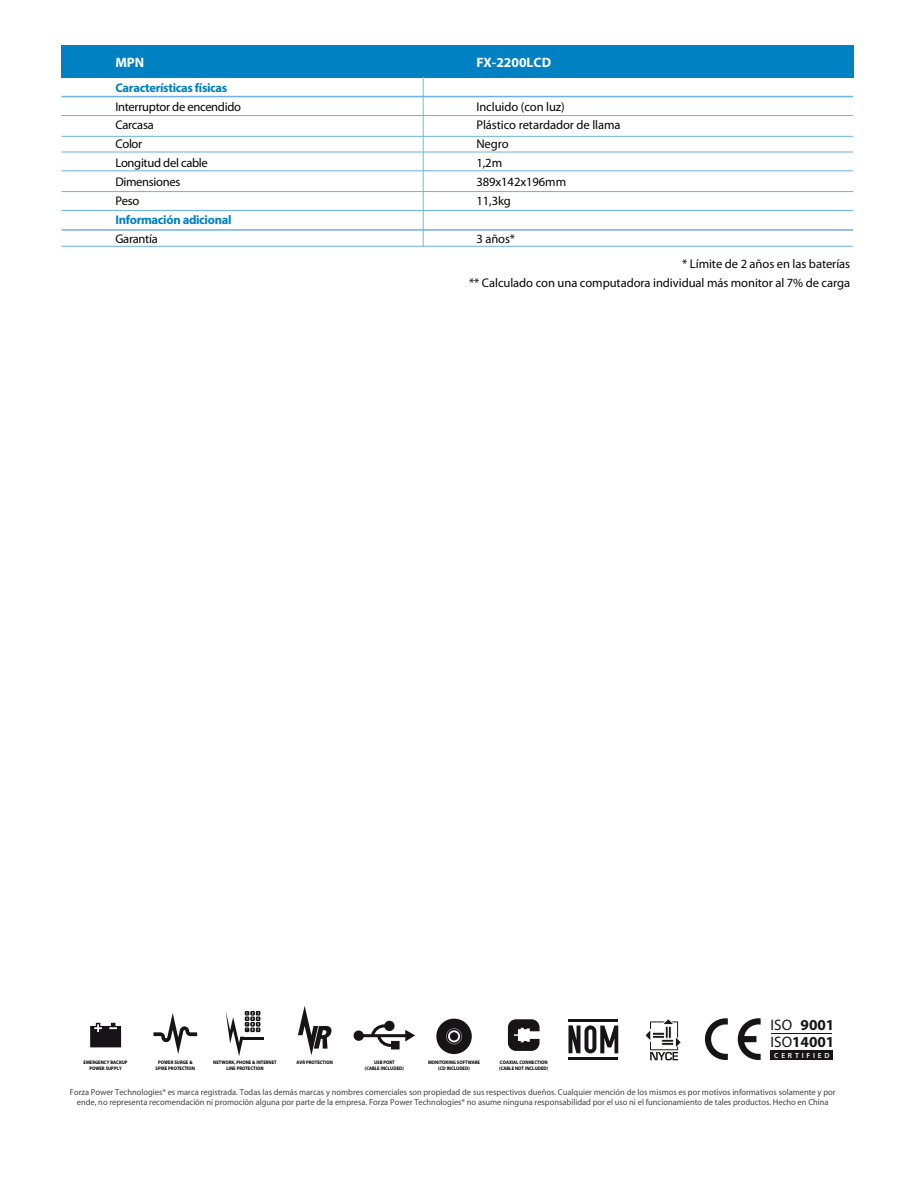
<style>
.page{position:relative;width:918px;height:1188px;background:#fff}
.page>*{position:absolute;margin:0;border:0;box-sizing:border-box;transform-origin:0 0}
.t1{font:700 15.15px/17.2px "Myriad Pro";color:#171316}
.t2{font:700 13.65px "Myriad Pro";color:#fff}
.t3{font:12.6px/18.9px "Myriad Pro";letter-spacing:-.005em;color:#060302}
.t4{font:12.6px/18.9px "Myriad Pro";letter-spacing:-.025em;color:#060302}
.t5{font:700 12.6px "Myriad Pro";letter-spacing:-.025em;color:#0081c1}
.t6{font:8.7px/10.2px "Myriad Pro";color:#404141;text-align:center}
.t7{font:600 7.5px "Myriad Pro";letter-spacing:.38em;color:#fff}
.t8{font:700 5.1px/5.8px "Myriad Pro";color:#000;text-align:center;scale:.91 1}
.s1{font-weight:400}
</style>
<div class="page">
<div style="left:62px;top:45px;width:792px;height:33px;background:#0081c1"></div>
<hr style="left:423px;top:77px;width:1px;height:169px;background:#5bc4f0">
<hr style="left:62px;top:246px;width:791px;height:1px;background:#6ab2e0">
<hr style="left:62px;top:152px;width:791px;height:1px;background:#6ab2e0">
<hr style="left:62px;top:115px;width:791px;height:1px;background:#6ab2e0">
<hr style="left:62px;top:136px;width:791px;height:1px;background:#6ab2e0">
<hr style="left:62px;top:229px;width:791px;height:2px;background:#6ab2e0">
<hr style="left:62px;top:96px;width:791px;height:1px;background:#6ab2e0">
<hr style="left:62px;top:171px;width:791px;height:1px;background:#6ab2e0">
<hr style="left:62px;top:191px;width:791px;height:1px;background:#6ab2e0">
<hr style="left:62px;top:210px;width:791px;height:1px;background:#6ab2e0">
<svg style="left:436px;top:1019px;width:36px;height:35px"></svg>
<svg style="left:153px;top:1013px;width:44px;height:41px"></svg>
<svg style="left:298px;top:1006px;width:34px;height:49px"></svg>
<hr style="left:241px;top:1037px;width:23px;height:3px;background:#171316">
<svg style="left:226px;top:1011px;width:34px;height:45px"></svg>
<svg style="left:354px;top:1021px;width:61px;height:28px"></svg>
<svg style="left:569px;top:1025px;width:49px;height:28px"></svg>
<hr style="left:569px;top:1019px;width:49px;height:2px;background:#171316">
<hr style="left:569px;top:1057px;width:49px;height:3px;background:#171316">
<svg style="left:645px;top:1018px;width:37px;height:42px"></svg>
<div style="left:771px;top:1051px;width:62px;height:9px;background:#171316"></div>
<hr style="left:771px;top:1033px;width:61px;height:1px;background:#171316">
<svg style="left:705px;top:1018px;width:23px;height:42px"></svg>
<svg style="left:738px;top:1018px;width:23px;height:42px"></svg>
<svg style="left:90px;top:1023px;width:31px;height:24px"></svg>
<svg style="left:508px;top:1019px;width:32px;height:32px"></svg>
<h2 class="t2" style="left:115px;top:54px;width:30px">MPN</h2>
<h2 class="t2" style="left:476px;top:54px;width:76px">FX-2200LCD</h2>
<h3 class="t5" style="left:115px;top:79px;width:113px">Características físicas</h3>
<h3 class="t4" style="left:115px;top:97px;width:127px">Interruptor de encendido<br>Carcasa<br>Color<br>Longitud del cable<br>Dimensiones<br>Peso</h3>
<h3 class="t5" style="left:115px;top:211px;width:118px">Información adicional</h3>
<h3 class="t4" style="left:115px;top:229px;width:44px">Garantía</h3>
<h3 class="t3" style="left:476px;top:97px;width:146px">Incluido (con luz)<br>Plástico retardador de llama<br>Negro<br>1,2m<br>389x142x196mm<br>11,3kg</h3>
<h3 class="t3" style="left:476px;top:229px;width:40px">3 años*</h3>
<h3 class="t3" style="left:469px;top:254px;width:383px;text-align:right">* Límite de 2 años en las baterías<br>** Calculado con una computadora individual más monitor al 7% de carga</h3>
<p class="t8" style="left:84px;top:1059px;width:50px">EMERGENCY BACKUP<br>POWER SUPPLY</p>
<p class="t8" style="left:499px;top:1059px;width:55px;text-align:left">COAXIAL CONNECTION (CABLE NOT INCLUDED)</p>
<p class="t8" style="left:156px;top:1059px;width:45px">POWER SURGE &amp;<br>SPIKE PROTECTION</p>
<p class="t8" style="left:213px;top:1059px;width:71px">NETWORK, PHONE &amp; INTERNET</p>
<p class="t8" style="left:296px;top:1059px;width:42px">AVR PROTECTION</p>
<p class="t8" style="left:226px;top:1065px;width:42px">LINE PROTECTION</p>
<p class="t8" style="left:365px;top:1059px;width:44px">USB PORT<br>(CABLE INCLUDED)</p>
<p class="t8" style="left:428px;top:1059px;width:59px">MONITORING SOFTWARE (CD INCLUDED)</p>
<h1 class="t1" style="left:771px;top:1016px;width:65px"><span class="s1">ISO</span> 9001<br><span class="s1">ISO</span>14001</h1>
<p class="t7" style="left:774px;top:1051px;width:57px">CERTIFIED</p>
<p class="t6" style="left:70px;top:1087px;width:767px">Forza Power Technologies® es marca registrada. Todas las demás marcas y nombres comerciales son propiedad de sus respectivos dueños. Cualquier mención de los mismos es por motivos informativos solamente y por ende, no representa recomendación ni promoción alguna por parte de la empresa. Forza Power Technologies® no asume ninguna responsabilidad por el uso ni el funcionamiento de tales productos. Hecho en China</p>
</div>
